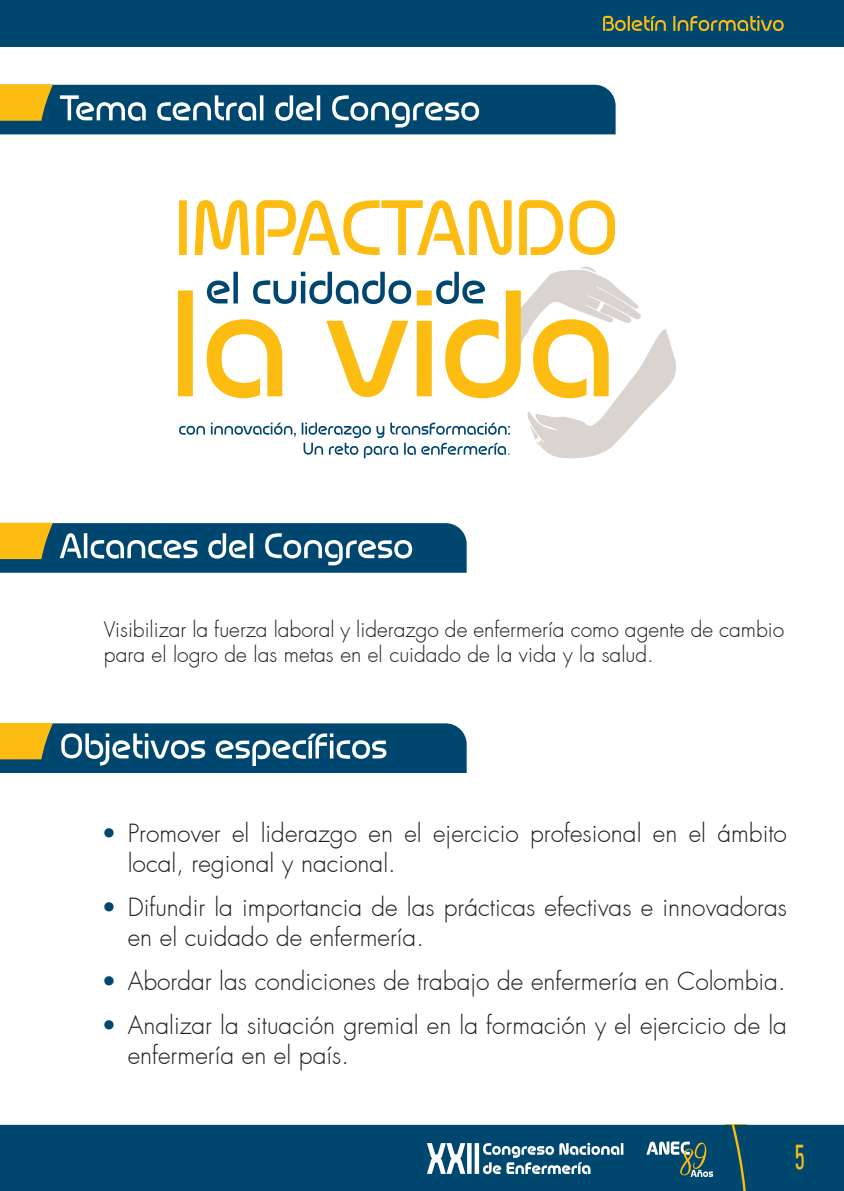
<style>
.page{position:relative;width:844px;height:1191px;background:#fff}
.page>*{position:absolute;margin:0;border:0;box-sizing:border-box;transform-origin:0 0}
.t1{font:condensed 35px "Univers LT Std";color:#fdbc12;scale:.64 1}
.t2{font:300 24.5px/29.4px "Futura";color:#231f20}
.t3{font:300 21px/25.2px "Futura";color:#231f20}
.s1{color:#00476f}
</style>
<div class="page">
<div style="left:0;top:0;width:843px;height:46px;background:#00476f"></div>
<div style="left:743px;top:1124px;width:100px;height:67px;background:#00476f"></div>
<div style="left:0;top:1124px;width:743px;height:67px;background:#00476f"></div>
<svg style="left:427px;top:1142px;width:196px;height:32px"></svg>
<svg style="left:603px;top:16px;width:180px;height:15px"></svg>
<svg style="left:646px;top:1141px;width:67px;height:36px;background:#3f6f7f"></svg>
<svg style="left:0;top:84px;width:615px;height:50px;background:#2e647c"></svg>
<svg style="left:0;top:523px;width:466px;height:50px;background:#34687b"></svg>
<svg style="left:0;top:723px;width:466px;height:50px;background:#34687b"></svg>
<svg style="left:179px;top:200px;width:435px;height:55px"></svg>
<svg style="left:179px;top:266px;width:497px;height:193px"></svg>
<p class="t3" style="left:104px;top:617px;width:681px">Visibilizar la fuerza laboral y liderazgo de enfermería como agente de cambio para el logro de las metas en el cuidado de la vida y la salud.</p>
<p class="t2" style="left:128px;top:819px;width:660px;text-indent:-26px"><span class="s1">•</span> Promover el liderazgo en el ejercicio profesional en el ámbito local, regional y nacional.</p>
<p class="t2" style="left:128px;top:893px;width:660px;text-indent:-26px"><span class="s1">•</span> Difundir la importancia de las prácticas efectivas e innovadoras en el cuidado de enfermería.</p>
<p class="t2" style="left:101px;top:967px;width:685px"><span class="s1">•</span> Abordar las condiciones de trabajo de enfermería en Colombia.</p>
<p class="t2" style="left:128px;top:1011px;width:660px;text-indent:-26px"><span class="s1">•</span> Analizar la situación gremial en la formación y el ejercicio de la enfermería en el país.</p>
<h1 class="t1" style="left:794px;top:1134px;width:17px">5</h1>
</div>
